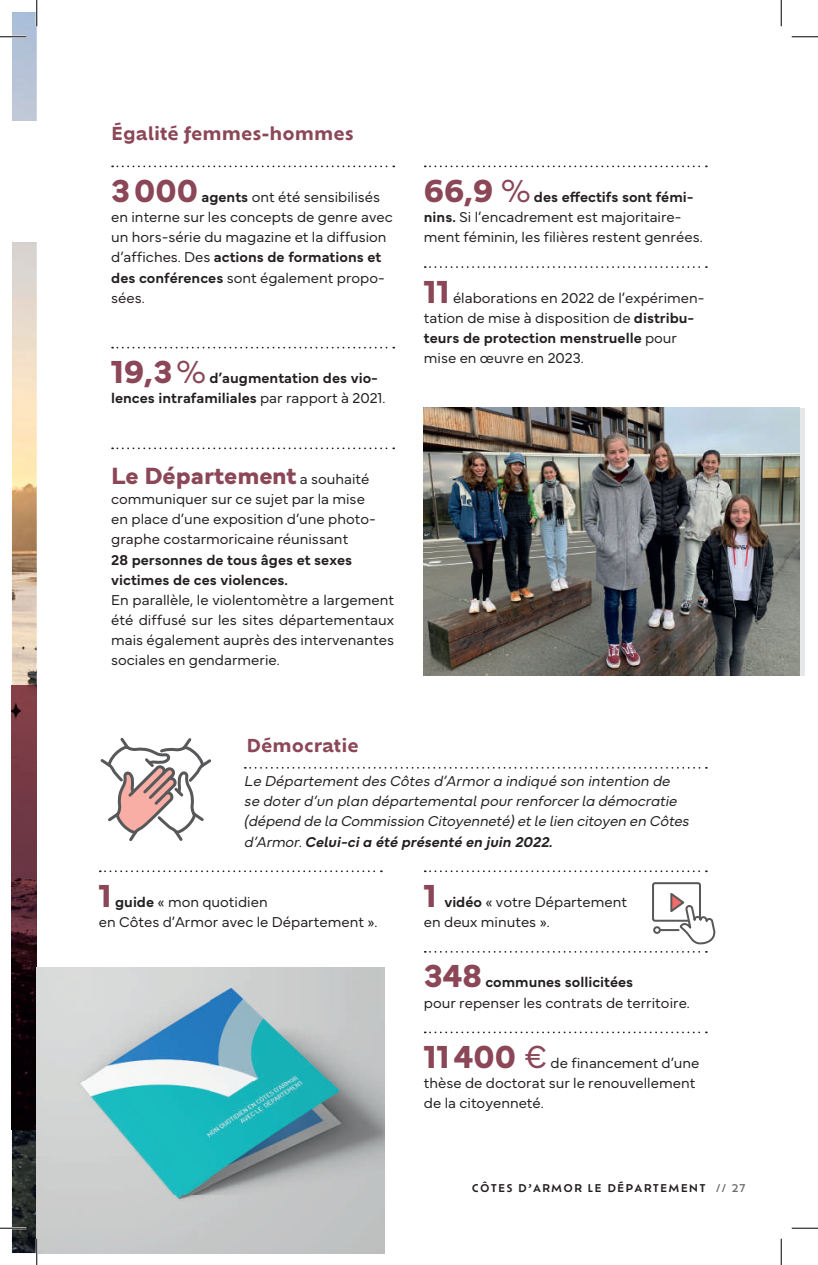
<style>
.page{position:relative;width:818px;height:1265px;background:#fff}
.page>*{position:absolute;margin:0;border:0;box-sizing:border-box;transform-origin:0 0}
.t1{font:700 33.25px "Mundial";color:#8b4757}
.t2{font:700 24.5px "Mundial";color:#8b4757}
.t3{font:700 17.5px "Ofelia Text";color:#8b4757}
.t4{font:300 14.88px/20.1px "Mundial";color:#231f20}
.t5{font:italic 300 14.88px/20.1px "Mundial";color:#231f20}
.t6{font:600 14.88px/20.1px "Mundial";color:#231f20}
.t7{font:600 10.5px "Ofelia Text";letter-spacing:.11em;color:#231f20}
.s1{font-weight:600}
.s2{font-weight:300}
.s3{font-weight:300;font-size:14.88px;color:#231f20}
.s4{font-weight:500;color:#6c6d70}
</style>
<div class="page">
<img style="left:12px;top:12px;width:25px;height:1240px">
<img style="left:424px;top:407px;width:376px;height:268px">
<svg style="left:100px;top:738px;width:111px;height:103px"></svg>
<img style="left:12px;top:685px;width:25px;height:444px">
<div style="left:12px;top:121px;width:25px;height:121px;background:#fff"></div>
<svg style="left:112px;top:165px;width:282px;height:2px"></svg>
<svg style="left:112px;top:347px;width:282px;height:1px"></svg>
<svg style="left:112px;top:447px;width:282px;height:2px"></svg>
<svg style="left:100px;top:870px;width:282px;height:2px"></svg>
<svg style="left:425px;top:165px;width:282px;height:2px"></svg>
<svg style="left:425px;top:266px;width:282px;height:2px"></svg>
<svg style="left:425px;top:870px;width:282px;height:2px"></svg>
<svg style="left:425px;top:951px;width:282px;height:1px"></svg>
<svg style="left:425px;top:1031px;width:282px;height:2px"></svg>
<svg style="left:245px;top:766px;width:462px;height:2px"></svg>
<img style="left:37px;top:967px;width:347px;height:285px">
<svg style="left:652px;top:882px;width:63px;height:62px"></svg>
<hr style="left:0;top:36px;width:26px;height:2px;background:#fff">
<hr style="left:0;top:1226px;width:26px;height:2px;background:#fff">
<hr style="left:36px;top:1238px;width:2px;height:26px;background:#fff">
<svg style="left:0;top:36px;width:26px;height:1px"></svg>
<svg style="left:791px;top:36px;width:27px;height:1px"></svg>
<svg style="left:0;top:1227px;width:26px;height:1px"></svg>
<svg style="left:791px;top:1227px;width:27px;height:1px"></svg>
<svg style="left:36px;top:0;width:1px;height:26px"></svg>
<svg style="left:36px;top:1238px;width:1px;height:26px"></svg>
<svg style="left:781px;top:0;width:1px;height:26px"></svg>
<svg style="left:781px;top:1238px;width:1px;height:26px"></svg>
<p class="t3" style="left:111px;top:120px;width:244px">Égalité femmes-hommes</p>
<h1 class="t1" style="left:111px;top:165px;width:88px">3 000</h1>
<p class="t4" style="left:111px;top:185px;width:283px;text-indent:90px"><span class="s1">agents</span> ont été sensibilisés en interne sur les concepts de genre avec un hors-série du magazine et la diffusion d’affiches. Des <span class="s1">actions de formations et des conférences</span> sont également propo&shy;sées.</p>
<h1 class="t1" style="left:111px;top:346px;width:96px">19,3 <span class="s2">%</span></h1>
<p class="t6" style="left:111px;top:367px;width:276px;text-indent:98px">d’augmentation des vio&shy;lences intrafamiliales <span class="s2">par rapport à 2021.</span></p>
<h2 class="t2" style="left:111px;top:456px;width:260px">Le Département <span class="s3">a souhaité</span></h2>
<p class="t4" style="left:111px;top:487px;width:266px">communiquer sur ce sujet par la mise en place d’une exposition d’une photo&shy;graphe costarmoricaine réunissant</p>
<p class="t6" style="left:111px;top:548px;width:242px">28 personnes de tous âges et sexes victimes de ces violences.</p>
<p class="t4" style="left:111px;top:588px;width:284px;text-align:justify">En parallèle, le violentomètre a largement été diffusé sur les sites départementaux mais également auprès des intervenantes sociales en gendarmerie.</p>
<p class="t3" style="left:246px;top:731px;width:114px">Démocratie</p>
<h1 class="t1" style="left:424px;top:165px;width:108px">66,9 <span class="s2">%</span></h1>
<p class="t4" style="left:424px;top:185px;width:280px;text-indent:110px"><span class="s1">des effectifs sont fémi&shy;nins.</span> Si l’encadrement est majoritaire&shy;ment féminin, les filières restent genrées.</p>
<h1 class="t1" style="left:424px;top:265px;width:27px">11</h1>
<p class="t4" style="left:424px;top:286px;width:282px;text-indent:29px">élaborations en 2022 de l’expérimen&shy;tation de mise à disposition de <span class="s1">distribu&shy;teurs de protection menstruelle</span> pour mise en œuvre en 2023.</p>
<p class="t5" style="left:244px;top:769px;width:446px">Le Département des Côtes d’Armor a indiqué son intention de<br>se doter d’un plan départemental pour renforcer la démocratie (dépend de la Commission Citoyenneté) et le lien citoyen en Côtes d’Armor. <span class="s1">Celui-ci a été présenté en juin 2022.</span></p>
<h1 class="t1" style="left:99px;top:869px;width:14px">1</h1>
<p class="t4" style="left:99px;top:890px;width:280px;text-indent:16px"><span class="s1">guide</span> « mon quotidien<br>en Côtes d’Armor avec le Département ».</p>
<h1 class="t1" style="left:424px;top:869px;width:14px">1</h1>
<p class="t4" style="left:424px;top:890px;width:205px;text-indent:21px"><span class="s1">vidéo</span> « votre Département en deux minutes ».</p>
<h1 class="t1" style="left:424px;top:949px;width:60px">348</h1>
<p class="t6" style="left:485px;top:970px;width:149px">communes sollicitées</p>
<p class="t4" style="left:424px;top:990px;width:267px">pour repenser les contrats de territoire.</p>
<h1 class="t1" style="left:424px;top:1030px;width:125px">11 400 <span class="s2">€</span></h1>
<p class="t4" style="left:424px;top:1051px;width:277px;text-indent:127px">de financement d’une thèse de doctorat sur le renouvellement de la citoyenneté.</p>
<p class="t7" style="left:472px;top:1179px;width:275px">CÔTES D’ARMOR LE DÉPARTEMENT <span class="s4">// 27</span></p>
</div>
